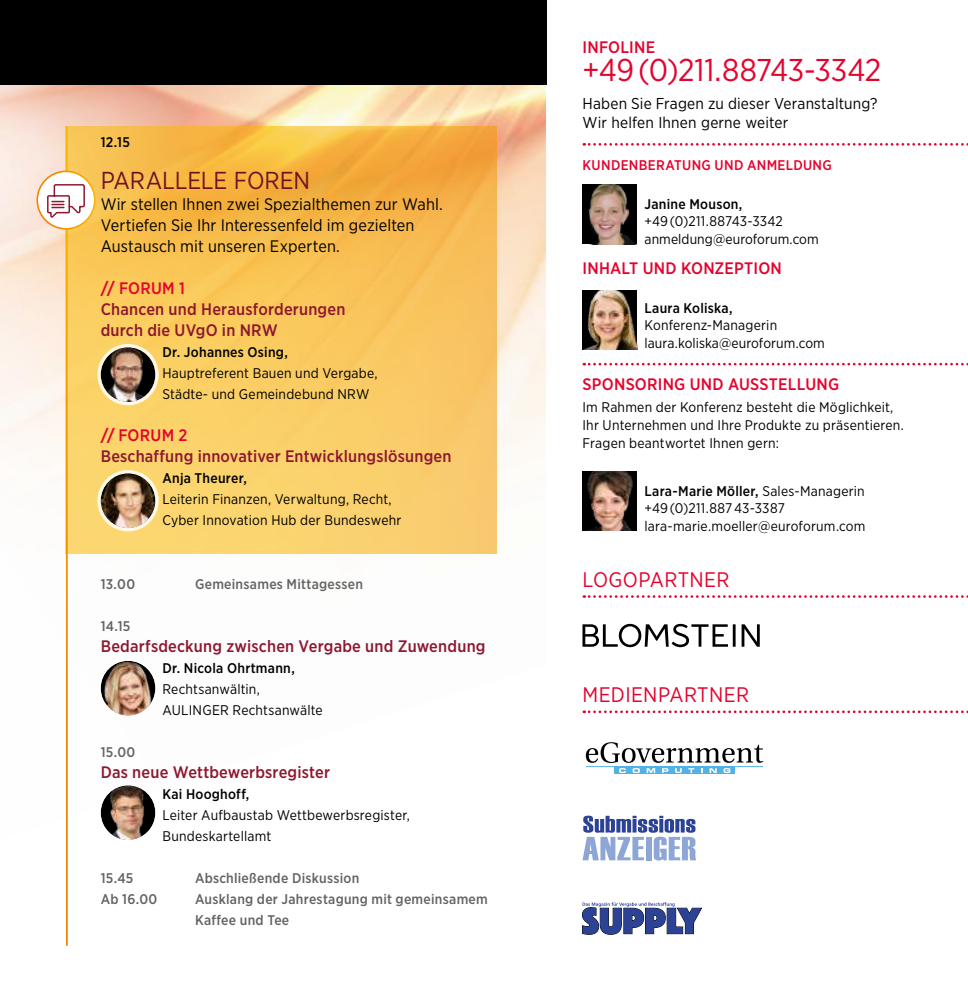
<style>
.page{position:relative;width:968px;height:993px;background:#fff}
.page>*{position:absolute;margin:0;border:0;box-sizing:border-box;transform-origin:0 0}
.t1{font:31.5px "Gotham Narrow";letter-spacing:-.01em;color:#e4032e}
.t2{font:24.5px "Gotham Narrow";letter-spacing:-.005em;color:#711223}
.t3{font:21px "Gotham Narrow";letter-spacing:.015em;color:#e4032e}
.t4{font:500 16.62px/21px "Gotham Narrow";letter-spacing:.01em;color:#8e172f}
.t5{font:16.62px/21px "Gotham Narrow";letter-spacing:.01em;color:#000}
.t6{font:500 16.62px "Gotham Narrow";letter-spacing:.015em;color:#e4032e}
.t7{font:15.75px/19.2px "Gotham Narrow";letter-spacing:.01em;color:#000}
.t8{font:14px/17.5px "Gotham Narrow";letter-spacing:.015em;color:#000}
.t9{font:500 14px/21px "Gotham Narrow";letter-spacing:.02em;color:#646363}
.t10{font:500 14px "Gotham Narrow";letter-spacing:.02em;color:#000}
.t11{font:500 14px "Gotham Narrow";letter-spacing:.025em;color:#e4032e}
.s1{font-weight:700;color:#e4032e}
.s2{color:#e4032e}
.s3{font-weight:500}
</style>
<div class="page">
<img style="left:0;top:84px;width:546px;height:743px">
<svg style="left:68px;top:126px;width:428px;height:427px;background:#f8c55c"></svg>
<hr style="left:66px;top:126px;width:2px;height:819px;background:#fff">
<img style="left:101px;top:347px;width:54px;height:55px;border-radius:27px">
<div style="left:97px;top:344px;width:62px;height:61px;border:3px solid #fff;border-radius:50%"></div>
<img style="left:101px;top:473px;width:54px;height:55px;border-radius:27px">
<div style="left:97px;top:470px;width:62px;height:61px;border:3px solid #fff;border-radius:50%"></div>
<img style="left:101px;top:661px;width:54px;height:54px">
<div style="left:97px;top:657px;width:62px;height:61px;border:3px solid #fff;border-radius:50%"></div>
<div style="left:101px;top:785px;width:54px;height:54px;background:#000;border-radius:50%"></div>
<img style="left:101px;top:785px;width:50px;height:54px">
<div style="left:97px;top:781px;width:62px;height:62px;border:3px solid #fff;border-radius:50%"></div>
<div style="left:0;top:0;width:546px;height:84px;background:#000"></div>
<svg style="left:583px;top:595px;width:385px;height:2px"></svg>
<svg style="left:583px;top:710px;width:385px;height:3px"></svg>
<svg style="left:614px;top:772px;width:120px;height:2px"></svg>
<svg style="left:585px;top:742px;width:178px;height:30px"></svg>
<hr style="left:585px;top:766px;width:178px;height:1px;background:#54b1e5">
<svg style="left:582px;top:902px;width:119px;height:31px"></svg>
<svg style="left:582px;top:815px;width:114px;height:45px"></svg>
<svg style="left:37px;top:171px;width:58px;height:58px"></svg>
<div style="left:36px;top:170px;width:59px;height:59px;border:2px solid #fff;border-radius:50%"></div>
<svg style="left:46px;top:183px;width:40px;height:34px"></svg>
<svg style="left:583px;top:143px;width:385px;height:3px"></svg>
<img style="left:582px;top:184px;width:55px;height:60px">
<img style="left:582px;top:290px;width:55px;height:59px">
<svg style="left:583px;top:363px;width:385px;height:2px"></svg>
<img style="left:582px;top:471px;width:55px;height:59px">
<svg style="left:582px;top:623px;width:177px;height:24px"></svg>
<p class="t10" style="left:101px;top:133px;width:31px">12.15</p>
<h2 class="t2" style="left:101px;top:165px;width:211px">PARALLELE FOREN</h2>
<p class="t5" style="left:101px;top:193px;width:344px">Wir stellen Ihnen zwei Spezialthemen zur Wahl.<br>Vertiefen Sie Ihr Interessenfeld im gezielten<br>Austausch mit unseren Experten.</p>
<p class="t4" style="left:101px;top:277px;width:246px"><span class="s1">//</span> <span class="s2">FORUM 1<br></span>Chancen und Herausforderungen durch die UVgO in NRW</p>
<p class="t10" style="left:162px;top:343px;width:127px">Dr. Johannes Osing,</p>
<p class="t8" style="left:162px;top:362px;width:217px;line-height:21px">Hauptreferent Bauen und Vergabe,<br>Städte- und Gemeindebund NRW</p>
<p class="t4" style="left:101px;top:424px;width:352px"><span class="s1">//</span> <span class="s2">FORUM 2<br></span>Beschaffung innovativer Entwicklungslösungen</p>
<p class="t10" style="left:162px;top:469px;width:86px">Anja Theurer,</p>
<p class="t8" style="left:162px;top:488px;width:240px;line-height:21px">Leiterin Finanzen, Verwaltung, Recht,<br>Cyber Innovation Hub der Bundeswehr</p>
<p class="t9" style="left:101px;top:572px;width:36px">13.00</p>
<p class="t9" style="left:195px;top:572px;width:169px">Gemeinsames Mittagessen</p>
<p class="t9" style="left:101px;top:614px;width:31px">14.15</p>
<p class="t4" style="left:101px;top:634px;width:386px">Bedarfsdeckung zwischen Vergabe und Zuwendung</p>
<p class="t10" style="left:162px;top:658px;width:134px">Dr. Nicola Ohrtmann,</p>
<p class="t8" style="left:162px;top:677px;width:162px;line-height:21px">Rechtsanwältin,<br>AULINGER Rechtsanwälte</p>
<p class="t9" style="left:101px;top:740px;width:36px">15.00</p>
<p class="t4" style="left:101px;top:760px;width:231px">Das neue Wettbewerbsregister</p>
<p class="t10" style="left:162px;top:784px;width:88px">Kai Hooghoff,</p>
<p class="t8" style="left:162px;top:803px;width:249px;line-height:21px">Leiter Aufbaustab Wettbewerbsregister,<br>Bundeskartellamt</p>
<p class="t9" style="left:101px;top:866px;width:34px">15.45</p>
<p class="t9" style="left:195px;top:866px;width:166px">Abschließende Diskussion</p>
<p class="t9" style="left:101px;top:887px;width:58px">Ab 16.00</p>
<p class="t9" style="left:195px;top:887px;width:294px">Ausklang der Jahrestagung mit gemeinsamem<br>Kaffee und Tee</p>
<p class="t6" style="left:582px;top:36px;width:74px">INFOLINE</p>
<h1 class="t1" style="left:582px;top:50px;width:300px">+49(0)211.88743-3342</h1>
<p class="t7" style="left:582px;top:93px;width:296px">Haben Sie Fragen zu dieser Veranstaltung?<br>Wir helfen Ihnen gerne weiter</p>
<p class="t11" style="left:582px;top:156px;width:251px">KUNDENBERATUNG UND ANMELDUNG</p>
<p class="t10" style="left:644px;top:195px;width:99px">Janine Mouson,</p>
<p class="t8" style="left:644px;top:212px;width:176px">+49 (0)211.88743-3342 anmeldung@euroforum.com</p>
<p class="t6" style="left:582px;top:258px;width:201px">INHALT UND KONZEPTION</p>
<p class="t10" style="left:644px;top:299px;width:89px">Laura Koliska,</p>
<p class="t8" style="left:644px;top:316px;width:182px">Konferenz-Managerin laura.koliska@euroforum.com</p>
<p class="t6" style="left:582px;top:373px;width:258px">SPONSORING UND AUSSTELLUNG</p>
<p class="t8" style="left:582px;top:398px;width:323px">Im Rahmen der Konferenz besteht die Möglichkeit,<br>Ihr Unternehmen und Ihre Produkte zu präsentieren.<br>Fragen beantwortet Ihnen gern:</p>
<p class="t8" style="left:644px;top:482px;width:222px"><span class="s3">Lara-Marie Möller,</span> Sales-Managerin +49 (0)211.887 43-3387 lara-marie.moeller@euroforum.com</p>
<h3 class="t3" style="left:582px;top:566px;width:148px">LOGOPARTNER</h3>
<h3 class="t3" style="left:582px;top:681px;width:168px">MEDIENPARTNER</h3>
</div>
